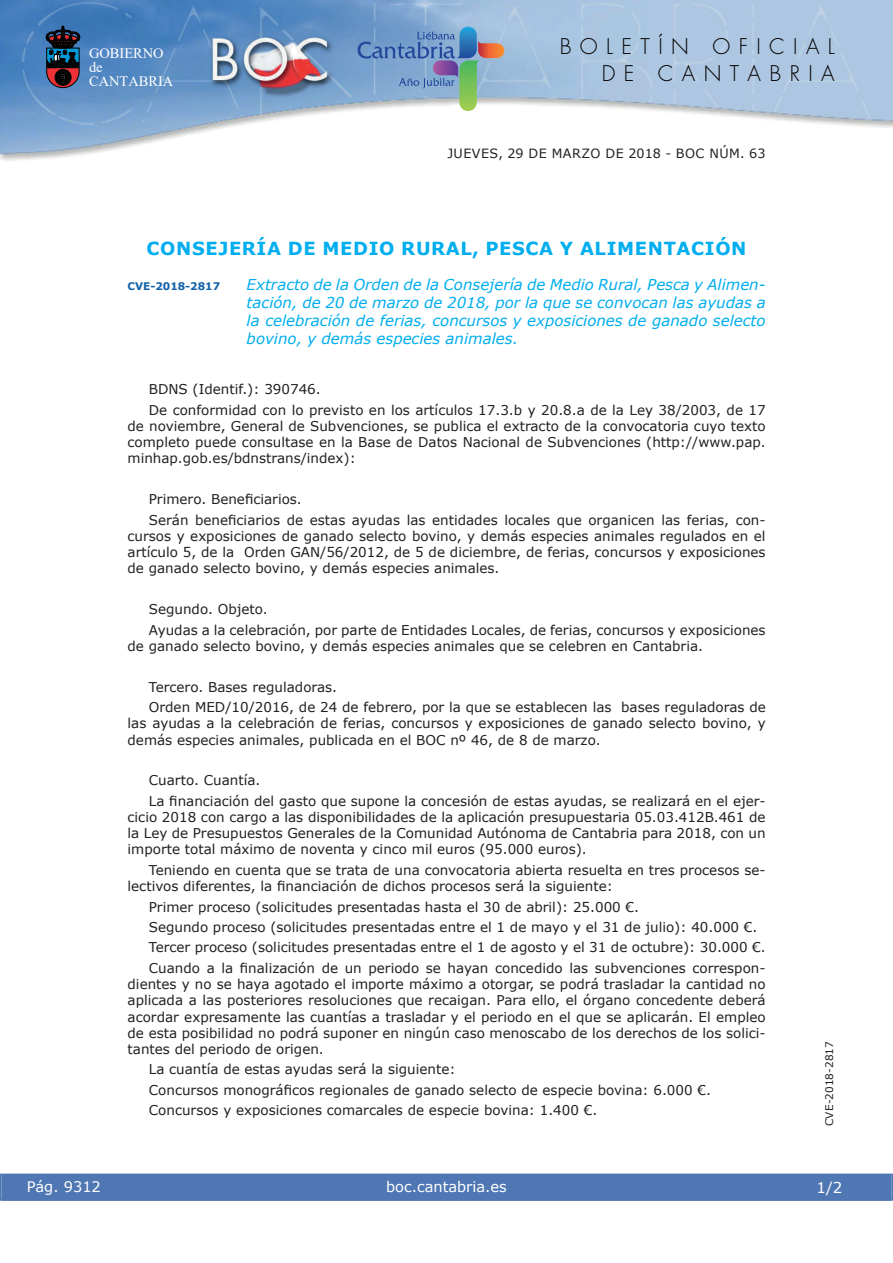
<style>
.page{position:relative;width:893px;height:1263px;background:#fff}
.page>*{position:absolute;margin:0;border:0;box-sizing:border-box;transform-origin:0 0}
.t1{font:300 21px/27px "Futura";letter-spacing:.4em;color:#040000;text-align:right}
.t2{font:700 18px "Verdana";letter-spacing:.035em;color:#00aeef}
.t3{font:italic 15px/18px "Verdana";color:#00aeef;text-align:justify}
.t4{font:15px "Verdana";color:#fff}
.t5{font:14.55px "Verdana";color:#fff}
.t6{font:14.4px/14.2px "Times New Roman";color:#fff}
.t7{font:13.5px/16.2px "Verdana";color:#231f20}
.t8{font:12.75px "Verdana";letter-spacing:.035em;color:#231f20}
.t9{font:10.5px "Verdana";color:#231f20}
.t10{font:700 10.5px "Verdana";color:#1263a9}
</style>
<div class="page">
<img style="left:0;top:0;width:893px;height:161px">
<svg style="left:46px;top:26px;width:34px;height:62px;background:#333345"></svg>
<svg style="left:357px;top:27px;width:148px;height:85px;background:#8aa7c1"></svg>
<div style="left:1px;top:1174px;width:890px;height:27px;background:#4f77b3"></div>
<div style="left:0;top:1174px;width:893px;height:27px;border:1px solid #4f77b3"></div>
<p class="t6" style="left:89px;top:46px;width:86px">GOBIERNO de<br>CANTABRIA</p>
<h1 class="t1" style="left:560px;top:35px;width:277px">BOLETÍN OFICIAL<br>DE CANTABRIA</h1>
<p class="t8" style="left:447px;top:145px;width:320px">JUEVES, 29 DE MARZO DE 2018 - BOC NÚM. 63</p>
<h2 class="t2" style="left:147px;top:237px;width:601px">CONSEJERÍA DE MEDIO RURAL, PESCA Y ALIMENTACIÓN</h2>
<p class="t10" style="left:128px;top:279px;width:94px">CVE-2018-2817</p>
<p class="t3" style="left:247px;top:275px;width:520px">Extracto de la Orden de la Consejería de Medio Rural, Pesca y Alimen&shy;tación, de 20 de marzo de 2018, por la que se convocan las ayudas a la celebración de ferias, concursos y exposiciones de ganado selecto bovino, y demás especies animales.</p>
<p class="t7" style="left:149px;top:379px;width:618px;line-height:20.4px">BDNS (Identif.): 390746.<br>De conformidad con lo previsto en los artículos 17.3.b y 20.8.a de la Ley 38/2003, de 17</p>
<p class="t7" style="left:128px;top:417px;width:639px;text-align:justify">de noviembre, General de Subvenciones, se publica el extracto de la convocatoria cuyo texto completo puede consultase en la Base de Datos Nacional de Subvenciones (http://www.pap. minhap.gob.es/bdnstrans/index):</p>
<p class="t7" style="left:149px;top:489px;width:618px;line-height:20.4px">Primero. Beneficiarios.<br>Serán beneficiarios de estas ayudas las entidades locales que organicen las ferias, con-</p>
<p class="t7" style="left:128px;top:527px;width:639px;text-align:justify">cursos y exposiciones de ganado selecto bovino, y demás especies animales regulados en el artículo 5, de la Orden GAN/56/2012, de 5 de diciembre, de ferias, concursos y exposiciones de ganado selecto bovino, y demás especies animales.</p>
<p class="t7" style="left:149px;top:599px;width:618px;line-height:20.4px">Segundo. Objeto.<br>Ayudas a la celebración, por parte de Entidades Locales, de ferias, concursos y exposiciones</p>
<p class="t7" style="left:128px;top:637px;width:577px">de ganado selecto bovino, y demás especies animales que se celebren en Cantabria.</p>
<p class="t7" style="left:149px;top:676px;width:618px;line-height:20.4px">Tercero. Bases reguladoras.<br>Orden MED/10/2016, de 24 de febrero, por la que se establecen las bases reguladoras de</p>
<p class="t7" style="left:128px;top:715px;width:639px">las ayudas a la celebración de ferias, concursos y exposiciones de ganado selecto bovino, y demás especies animales, publicada en el BOC nº 46, de 8 de marzo.</p>
<p class="t7" style="left:149px;top:770px;width:618px;line-height:20.4px">Cuarto. Cuantía.<br>La financiación del gasto que supone la concesión de estas ayudas, se realizará en el ejer-</p>
<p class="t7" style="left:128px;top:809px;width:639px;text-align:justify">cicio 2018 con cargo a las disponibilidades de la aplicación presupuestaria 05.03.412B.461 de la Ley de Presupuestos Generales de la Comunidad Autónoma de Cantabria para 2018, con un importe total máximo de noventa y cinco mil euros (95.000 euros).</p>
<p class="t7" style="left:128px;top:861px;width:640px;text-indent:21px">Teniendo en cuenta que se trata de una convocatoria abierta resuelta en tres procesos se&shy;lectivos diferentes, la financiación de dichos procesos será la siguiente:</p>
<p class="t7" style="left:149px;top:896px;width:618px;line-height:20.4px">Primer proceso (solicitudes presentadas hasta el 30 de abril): 25.000 €.<br>Segundo proceso (solicitudes presentadas entre el 1 de mayo y el 31 de julio): 40.000 €.<br>Tercer proceso (solicitudes presentadas entre el 1 de agosto y el 31 de octubre): 30.000 €.<br>Cuando a la finalización de un periodo se hayan concedido las subvenciones correspon-</p>
<p class="t7" style="left:128px;top:976px;width:640px;text-align:justify">dientes y no se haya agotado el importe máximo a otorgar, se podrá trasladar la cantidad no aplicada a las posteriores resoluciones que recaigan. Para ello, el órgano concedente deberá acordar expresamente las cuantías a trasladar y el periodo en el que se aplicarán. El empleo de esta posibilidad no podrá suponer en ningún caso menoscabo de los derechos de los solici&shy;tantes del periodo de origen.</p>
<p class="t7" style="left:149px;top:1059px;width:564px;line-height:20.4px">La cuantía de estas ayudas será la siguiente:<br>Concursos monográficos regionales de ganado selecto de especie bovina: 6.000 €.<br>Concursos y exposiciones comarcales de especie bovina: 1.400 €.</p>
<p class="t5" style="left:27px;top:1177px;width:76px">Pág. 9312</p>
<p class="t5" style="left:386px;top:1178px;width:122px">boc.cantabria.es</p>
<p class="t9" style="left:823px;top:1126px;width:87px;rotate:-90deg">CVE-2018-2817</p>
<p class="t4" style="left:816px;top:1178px;width:27px">1/2</p>
</div>
